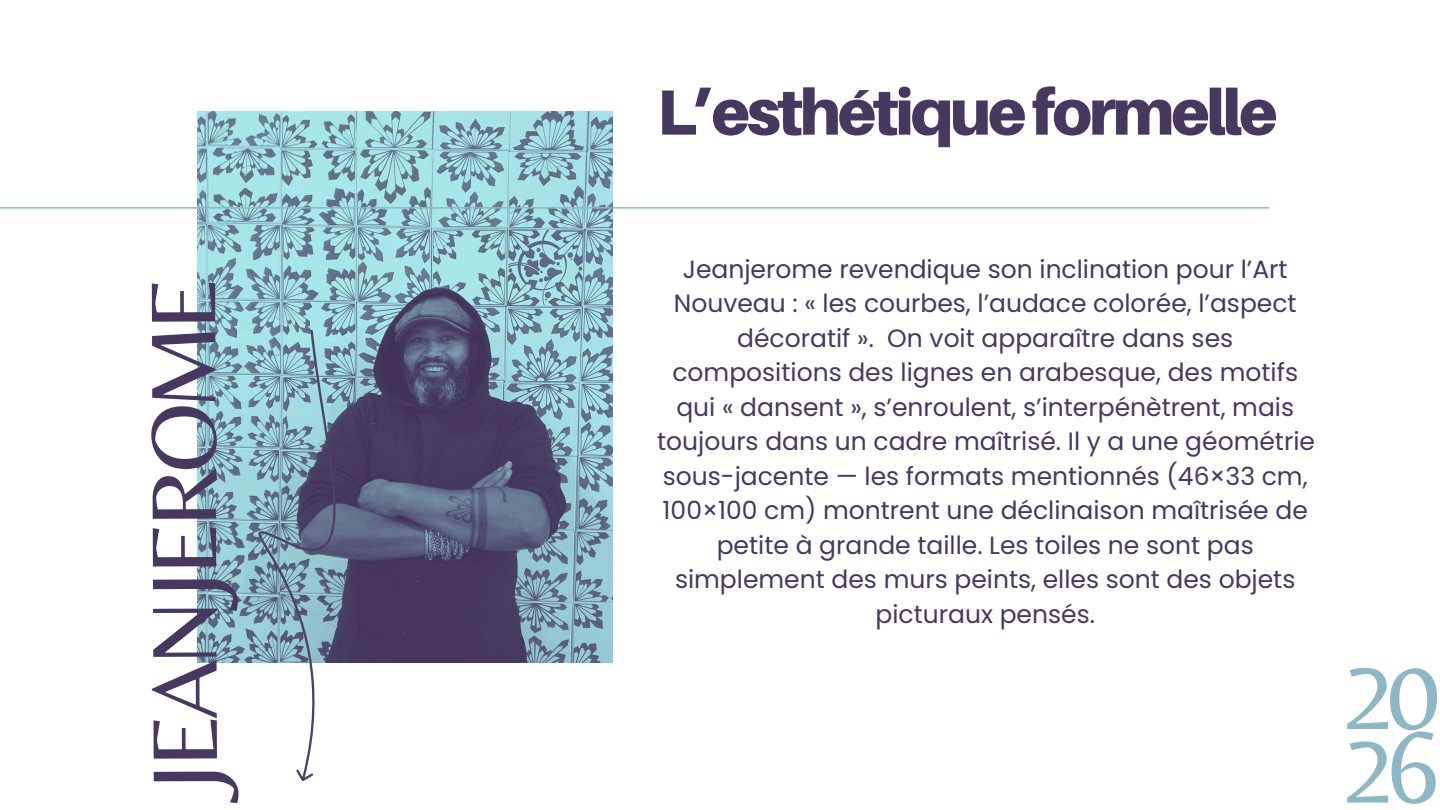
<style>
.page{position:relative;width:1440px;height:810px;background:#fff}
.page>*{position:absolute;margin:0;border:0;box-sizing:border-box;transform-origin:0 0}
.t1{font:105.3px "Belleza";color:#8db7c5}
.t2{font:95.6px "Belleza";letter-spacing:-.07em;color:#47385f}
.t3{font:900 64px "Aileron";letter-spacing:-.05em;color:#47385f}
.t4{font:25px/34.5px "Poppins";color:#47385f;text-align:center}
</style>
<div class="page">
<img style="left:197px;top:111px;width:416px;height:551px">
<hr style="left:0;top:207px;width:1269px;height:2px;background:#8db7c5">
<svg style="left:197px;top:329px;width:338px;height:452px"></svg>
<h2 class="t2" style="left:128px;top:798px;width:524px;rotate:-90deg">JEANJEROME</h2>
<h3 class="t3" style="left:657px;top:73px;width:622px">L’esthétiqueformelle</h3>
<p class="t4" style="left:657px;top:252px;width:659px">Jeanjerome revendique son inclination pour l’Art Nouveau : « les courbes, l’audace colorée, l’aspect décoratif ». On voit apparaître dans ses compositions des lignes en arabesque, des motifs qui « dansent », s’enroulent, s’interpénètrent, mais toujours dans un cadre maîtrisé. Il y a une géométrie sous-jacente — les formats mentionnés (46×33 cm, 100×100 cm) montrent une déclinaison maîtrisée de petite à grande taille. Les toiles ne sont pas simplement des murs peints, elles sont des objets picturaux pensés.</p>
<h1 class="t1" style="left:1341px;top:631px;width:100px">20</h1>
<h1 class="t1" style="left:1341px;top:705px;width:100px">26</h1>
</div>
